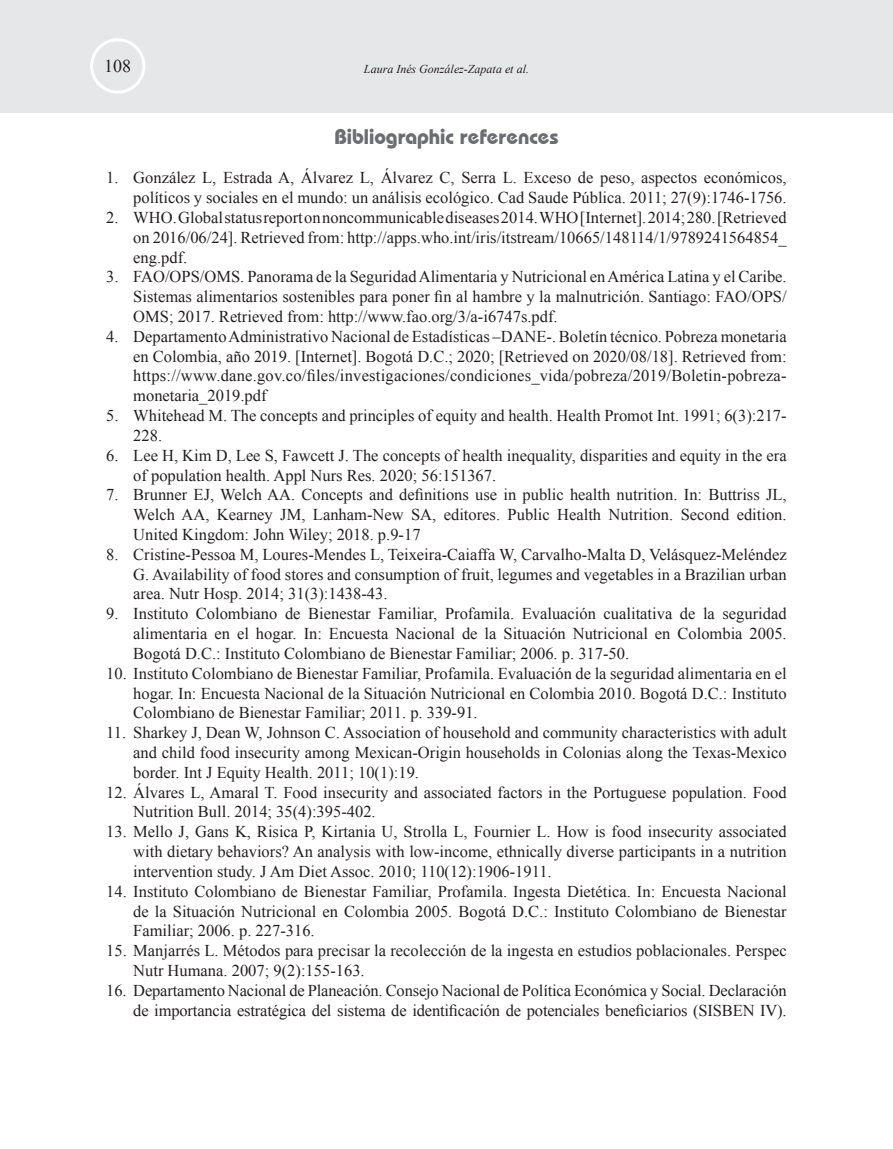
<style>
.page{position:relative;width:893px;height:1149px;background:#fff}
.page>*{position:absolute;margin:0;border:0;box-sizing:border-box;transform-origin:0 0}
.t1{font:700 21px "Bauhaus IT Cby BT";color:#6c6d70}
.t2{font:18px "Times New Roman";color:#231f20}
.t3{font:16.5px/19.8px "Times New Roman";color:#231f20;text-align:justify}
.t4{font:italic 12px "Times New Roman";color:#231f20}
</style>
<div class="page">
<div style="left:0;top:0;width:893px;height:113px;background:#e6e7e9"></div>
<div style="left:90px;top:38px;width:55px;height:56px;border:3px solid #fff;border-radius:50%"></div>
<p class="t2" style="left:104px;top:54px;width:28px">108</p>
<p class="t4" style="left:364px;top:61px;width:166px">Laura Inés González-Zapata et al.</p>
<p class="t1" style="left:334px;top:123px;width:226px">Bibliographic references</p>
<p class="t3" style="left:106px;top:167px;width:682px;text-align:right">1. González L, Estrada A, Álvarez L, Álvarez C, Serra L. Exceso de peso, aspectos económicos, políticos y sociales en el mundo: un análisis ecológico. Cad Saude Pública. 2011; 27(9):1746-1756.</p>
<p class="t3" style="left:133px;top:207px;width:655px;text-indent:-27px">2. WHO. Global status report on noncommunicable diseases 2014. WHO [Internet]. 2014; 280. [Retrieved on 2016/06/24]. Retrieved from: http://apps.who.int/iris/itstream/10665/148114/1/9789241564854_ eng.pdf.</p>
<p class="t3" style="left:133px;top:266px;width:655px;text-indent:-27px">3. FAO/OPS/OMS. Panorama de la Seguridad Alimentaria y Nutricional en América Latina y el Caribe.<br>Sistemas alimentarios sostenibles para poner fin al hambre y la malnutrición. Santiago: FAO/OPS/ OMS; 2017. Retrieved from: http://www.fao.org/3/a-i6747s.pdf.</p>
<p class="t3" style="left:133px;top:326px;width:655px;text-indent:-27px">4. Departamento Administrativo Nacional de Estadísticas –DANE-. Boletín técnico. Pobreza monetaria en Colombia, año 2019. [Internet]. Bogotá D.C.; 2020; [Retrieved on 2020/08/18]. Retrieved from: https://www.dane.gov.co/files/investigaciones/condiciones_vida/pobreza/2019/Boletin-pobreza&shy;monetaria_2019.pdf</p>
<p class="t3" style="left:133px;top:405px;width:655px;text-indent:-27px">5. Whitehead M. The concepts and principles of equity and health. Health Promot Int. 1991; 6(3):217-<br>228.</p>
<p class="t3" style="left:133px;top:445px;width:655px;text-indent:-27px">6. Lee H, Kim D, Lee S, Fawcett J. The concepts of health inequality, disparities and equity in the era of population health. Appl Nurs Res. 2020; 56:151367.</p>
<p class="t3" style="left:133px;top:484px;width:655px;text-indent:-27px">7. Brunner EJ, Welch AA. Concepts and definitions use in public health nutrition. In: Buttriss JL, Welch AA, Kearney JM, Lanham-New SA, editores. Public Health Nutrition. Second edition.<br>United Kingdom: John Wiley; 2018. p.9-17</p>
<p class="t3" style="left:133px;top:544px;width:655px;text-indent:-27px">8. Cristine-Pessoa M, Loures-Mendes L, Teixeira-Caiaffa W, Carvalho-Malta D, Velásquez-Meléndez G. Availability of food stores and consumption of fruit, legumes and vegetables in a Brazilian urban area. Nutr Hosp. 2014; 31(3):1438-43.</p>
<p class="t3" style="left:133px;top:603px;width:655px;text-indent:-27px">9. Instituto Colombiano de Bienestar Familiar, Profamila. Evaluación cualitativa de la seguridad alimentaria en el hogar. In: Encuesta Nacional de la Situación Nutricional en Colombia 2005.<br>Bogotá D.C.: Instituto Colombiano de Bienestar Familiar; 2006. p. 317-50.</p>
<p class="t3" style="left:133px;top:662px;width:655px;text-indent:-27px">10. Instituto Colombiano de Bienestar Familiar, Profamila. Evaluación de la seguridad alimentaria en el hogar. In: Encuesta Nacional de la Situación Nutricional en Colombia 2010. Bogotá D.C.: Instituto Colombiano de Bienestar Familiar; 2011. p. 339-91.</p>
<p class="t3" style="left:133px;top:722px;width:655px;text-indent:-27px">11. Sharkey J, Dean W, Johnson C. Association of household and community characteristics with adult and child food insecurity among Mexican-Origin households in Colonias along the Texas-Mexico border. Int J Equity Health. 2011; 10(1):19.</p>
<p class="t3" style="left:133px;top:781px;width:655px;text-indent:-27px">12. Álvares L, Amaral T. Food insecurity and associated factors in the Portuguese population. Food<br>Nutrition Bull. 2014; 35(4):395-402.</p>
<p class="t3" style="left:133px;top:821px;width:655px;text-indent:-27px">13. Mello J, Gans K, Risica P, Kirtania U, Strolla L, Fournier L. How is food insecurity associated with dietary behaviors? An analysis with low-income, ethnically diverse participants in a nutrition intervention study. J Am Diet Assoc. 2010; 110(12):1906-1911.</p>
<p class="t3" style="left:133px;top:880px;width:655px;text-indent:-27px">14. Instituto Colombiano de Bienestar Familiar, Profamila. Ingesta Dietética. In: Encuesta Nacional de la Situación Nutricional en Colombia 2005. Bogotá D.C.: Instituto Colombiano de Bienestar Familiar; 2006. p. 227-316.</p>
<p class="t3" style="left:133px;top:940px;width:655px;text-indent:-27px">15. Manjarrés L. Métodos para precisar la recolección de la ingesta en estudios poblacionales. Perspec<br>Nutr Humana. 2007; 9(2):155-163.</p>
<p class="t3" style="left:106px;top:979px;width:682px;text-align:right">16. Departamento Nacional de Planeación. Consejo Nacional de Política Económica y Social. Declaración de importancia estratégica del sistema de identificación de potenciales beneficiarios (SISBEN IV).</p>
</div>
